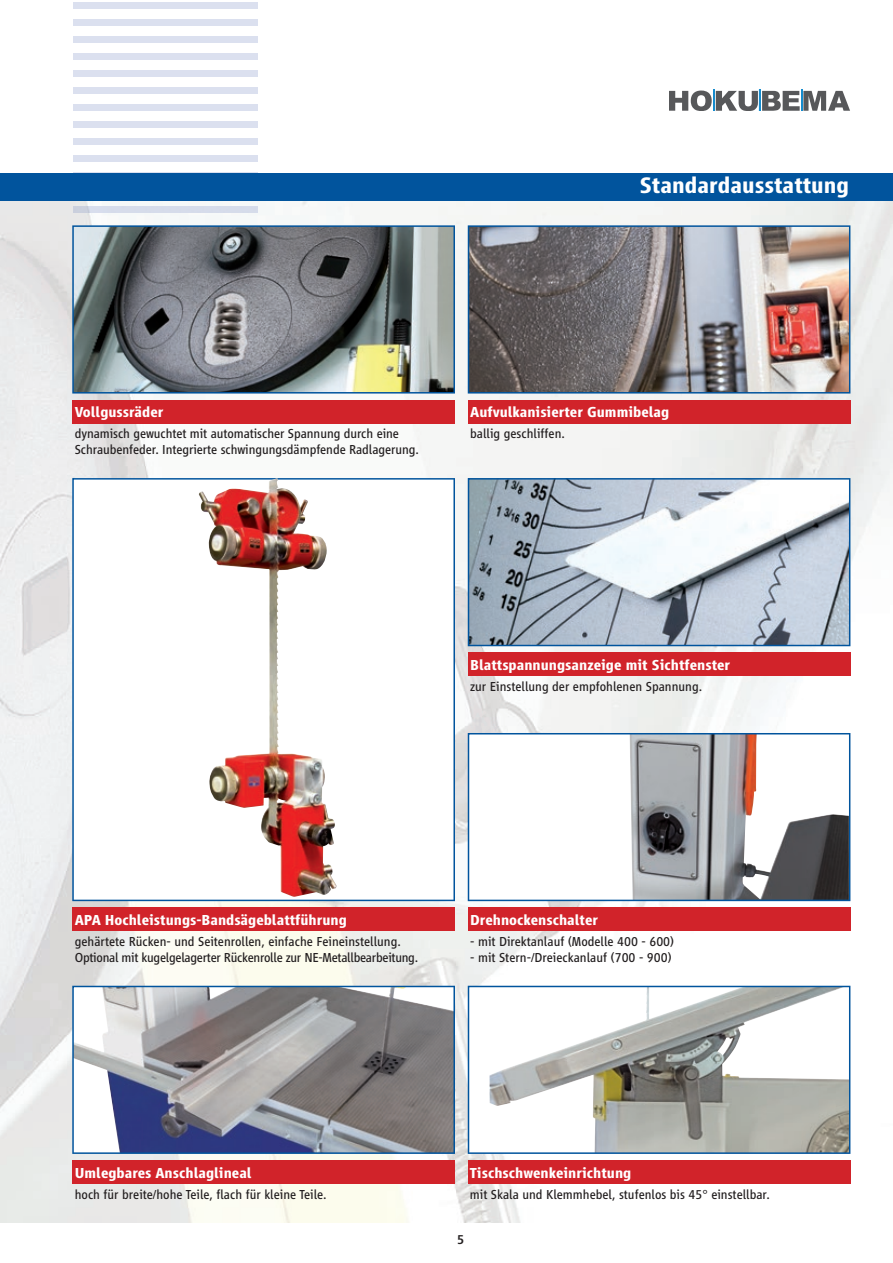
<style>
.page{position:relative;width:893px;height:1263px;background:#fff}
.page>*{position:absolute;margin:0;border:0;box-sizing:border-box;transform-origin:0 0}
.t1{font:700 23.25px "Vialog";color:#fff}
.t2{font:700 15px "Vialog";color:#fff}
.t3{font:13.5px/16.2px "Vialog";color:#231f20}
.t4{font:13.5px/16.2px "Vialog";letter-spacing:-.02em;color:#231f20}
.t5{font:500 13.5px "Vialog";color:#231f20}
</style>
<div class="page">
<img style="left:0;top:200px;width:682px;height:645px">
<img style="left:682px;top:200px;width:211px;height:984px">
<img style="left:0;top:845px;width:684px;height:377px">
<svg style="left:669px;top:89px;width:181px;height:22px"></svg>
<div style="left:0;top:173px;width:893px;height:27px;background:#01549d"></div>
<div style="left:73px;top:2px;width:184px;height:6px;background:#dbe0ef"></div>
<div style="left:73px;top:19px;width:184px;height:6px;background:#dbe0ef"></div>
<div style="left:73px;top:36px;width:184px;height:6px;background:#dbe0ef"></div>
<div style="left:73px;top:53px;width:184px;height:6px;background:#dbe0ef"></div>
<div style="left:73px;top:70px;width:184px;height:6px;background:#dbe0ef"></div>
<div style="left:73px;top:87px;width:184px;height:6px;background:#dbe0ef"></div>
<div style="left:73px;top:104px;width:184px;height:6px;background:#dbe0ef"></div>
<div style="left:73px;top:121px;width:184px;height:6px;background:#dbe0ef"></div>
<div style="left:73px;top:139px;width:184px;height:6px;background:#dbe0ef"></div>
<div style="left:73px;top:156px;width:184px;height:6px;background:#dbe0ef"></div>
<img style="left:73px;top:207px;width:184px;height:6px">
<svg style="left:72px;top:225px;width:383px;height:169px"></svg>
<div style="left:73px;top:400px;width:382px;height:23px;background:#d1232a"></div>
<img style="left:468px;top:225px;width:382px;height:169px">
<div style="left:468px;top:400px;width:383px;height:23px;background:#d1232a"></div>
<svg style="left:468px;top:478px;width:382px;height:168px"></svg>
<div style="left:468px;top:652px;width:383px;height:24px;background:#d1232a"></div>
<svg style="left:468px;top:733px;width:382px;height:168px"></svg>
<div style="left:468px;top:907px;width:383px;height:24px;background:#d1232a"></div>
<svg style="left:468px;top:986px;width:382px;height:168px"></svg>
<svg style="left:72px;top:986px;width:383px;height:168px"></svg>
<div style="left:73px;top:1160px;width:382px;height:24px;background:#d1232a"></div>
<svg style="left:72px;top:478px;width:383px;height:423px"></svg>
<div style="left:73px;top:907px;width:382px;height:24px;background:#d1232a"></div>
<img style="left:199px;top:478px;width:137px;height:419px">
<div style="left:468px;top:1160px;width:382px;height:24px;background:#d1232a"></div>
<h1 class="t1" style="left:640px;top:173px;width:211px">Standardausstattung</h1>
<p class="t2" style="left:75px;top:404px;width:90px">Vollgussräder</p>
<p class="t3" style="left:75px;top:426px;width:346px">dynamisch gewuchtet mit automatischer Spannung durch eine<br>Schraubenfeder. Integrierte schwingungsdämpfende Radlagerung.</p>
<p class="t2" style="left:470px;top:404px;width:201px">Aufvulkanisierter Gummibelag</p>
<p class="t3" style="left:470px;top:426px;width:96px">ballig geschliffen.</p>
<p class="t2" style="left:470px;top:657px;width:262px">Blattspannungsanzeige mit Sichtfenster</p>
<p class="t3" style="left:470px;top:678px;width:234px">zur Einstellung der empfohlenen Spannung.</p>
<p class="t2" style="left:75px;top:911px;width:274px">APA Hochleistungs-Bandsägeblattführung</p>
<p class="t4" style="left:75px;top:933px;width:345px">gehärtete Rücken- und Seitenrollen, einfache Feineinstellung.<br>Optional mit kugelgelagerter Rückenrolle zur NE-Metallbearbeitung.</p>
<p class="t2" style="left:470px;top:911px;width:129px">Drehnockenschalter</p>
<p class="t3" style="left:470px;top:933px;width:206px">- mit Direktanlauf (Modelle 400 - 600)</p>
<p class="t3" style="left:470px;top:949px;width:203px">- mit Stern-/Dreieckanlauf (700 - 900)</p>
<p class="t2" style="left:75px;top:1164px;width:178px">Umlegbares Anschlaglineal</p>
<p class="t3" style="left:75px;top:1186px;width:253px">hoch für breite/hohe Teile, flach für kleine Teile.</p>
<p class="t2" style="left:470px;top:1164px;width:163px">Tischschwenkeinrichtung</p>
<p class="t3" style="left:470px;top:1186px;width:302px">mit Skala und Klemmhebel, stufenlos bis 45° einstellbar.</p>
<p class="t5" style="left:457px;top:1232px;width:9px">5</p>
</div>
